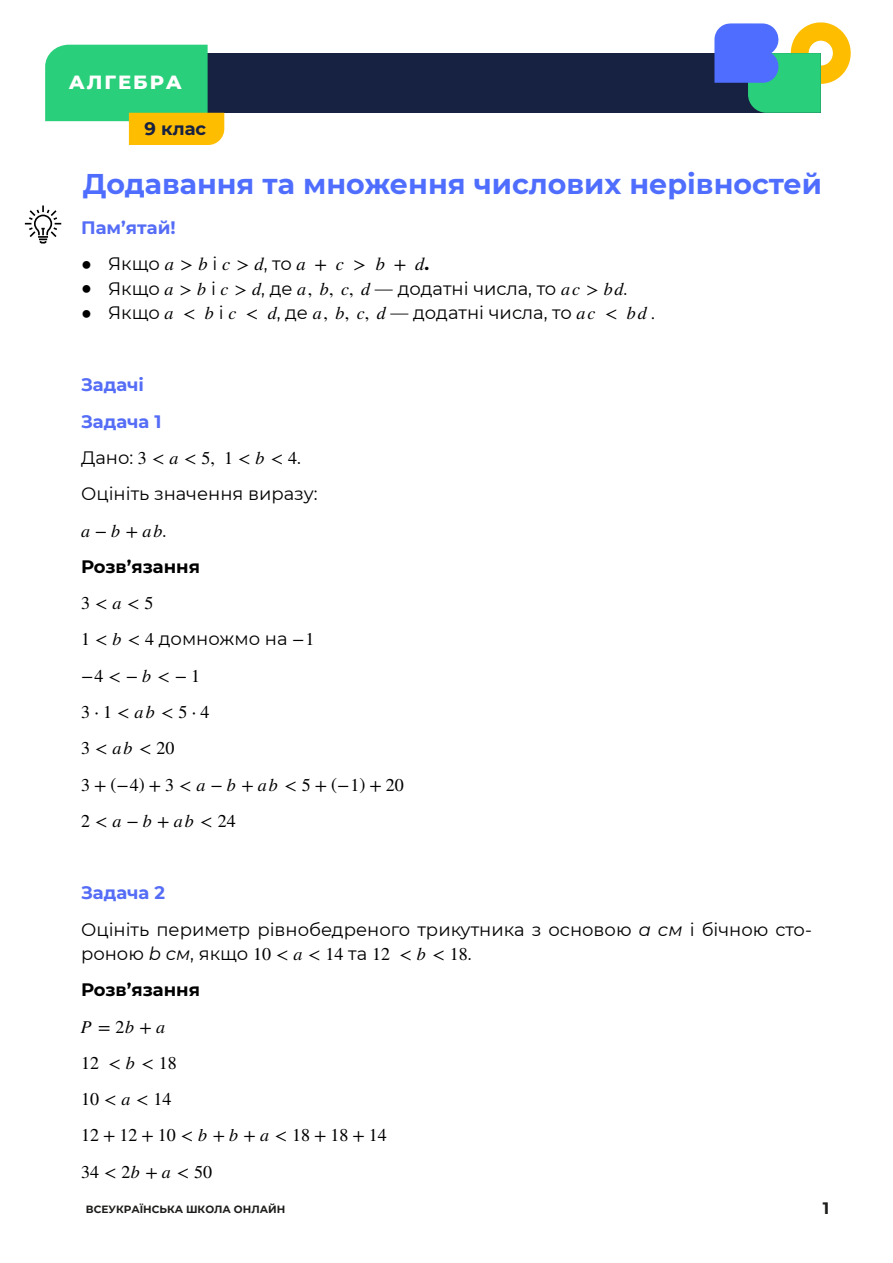
<style>
.page{position:relative;width:893px;height:1263px;background:#fff}
.page>*{position:absolute;margin:0;border:0;box-sizing:border-box;transform-origin:0 0}
.t1{font:700 28.5px "Montserrat";color:#4f6eff}
.t2{font:800 19.5px "Montserrat";letter-spacing:.1em;color:#fff}
.t3{font:italic 18.45px "STIX General";color:#000}
.t4{font:18px/24.3px "Montserrat";color:#000}
.t5{font:18px/36.3px "STIX General";color:#000}
.t6{font:700 18px/36.3px "Montserrat";color:#556df6}
.t7{font:700 18px "Montserrat";color:#000}
.t8{font:italic 18px "STIX General";color:#000}
.t9{font:700 18px "Montserrat";color:#172242}
.t10{font:700 16.5px "Montserrat";color:#1d1d1b}
.t11{font:700 10.5px "Montserrat";color:#1d1d1b}
.s1{font-family:"Helvetica";font-style:normal;font-size:18px}
.s2{font-family:"Montserrat";font-style:normal;font-size:18px}
.s3{font-style:normal}
.s4{font-family:"Montserrat";font-weight:700;font-style:normal;font-size:18px}
.s5{font-family:"Helvetica"}
.s6{font-family:"STIX General";font-style:italic}
.s7{font-family:"STIX General"}
.s8{font-family:"Montserrat"}
.s9{font-style:italic}
.s10{font-family:"Montserrat";font-style:normal}
.s11{font-weight:700;color:#556df6}
.s12{font-weight:700}
</style>
<div class="page">
<svg style="left:25px;top:206px;width:36px;height:38px"></svg>
<div style="left:81px;top:53px;width:739px;height:60px;background:#172242"></div>
<svg style="left:714px;top:22px;width:136px;height:91px"></svg>
<svg style="left:45px;top:45px;width:179px;height:100px"></svg>
<p class="t2" style="left:69px;top:68px;width:115px">АЛГЕБРА</p>
<p class="t9" style="left:145px;top:116px;width:63px">9 клас</p>
<h1 class="t1" style="left:83px;top:163px;width:740px">Додавання та множення числових нерівностей</h1>
<p class="t6" style="left:81px;top:209px;width:96px">!"#’$%"&amp;!</p>
<p class="t3" style="left:81px;top:251px;width:349px"><span class="s1">!</span> <span class="s2">!"#$</span> a <span class="s3">&gt;</span> b c <span class="s3">&gt;</span> d<span class="s2">, &amp;$</span> a <span class="s3">+</span> c <span class="s3">&gt;</span> b <span class="s3">+</span> d<span class="s4">.</span></p>
<p class="t4" style="left:81px;top:251px;width:547px;text-indent:132px">%<br><span class="s5">!</span> !"#$ <span class="s6">a</span> <span class="s7">&gt;</span> <span class="s6">b c</span> <span class="s7">&gt;</span> <span class="s6">d</span>, '( <span class="s6">a</span><span class="s7">,</span> <span class="s6">b</span><span class="s7">,</span> <span class="s6">c</span><span class="s7">,</span> <span class="s6">d</span> — '$')&amp;*% +,-.), &amp;$ <span class="s6">ac</span> <span class="s7">&gt;</span> <span class="s6">bd</span>.</p>
<p class="t4" style="left:81px;top:275px;width:576px;text-indent:130px">%<br><span class="s5">!</span> !"#$ <span class="s6">a</span> <span class="s7">&lt;</span> <span class="s6">b c</span> <span class="s7">&lt;</span> <span class="s6">d</span>, '( <span class="s6">a</span><span class="s7">,</span> <span class="s6">b</span><span class="s7">,</span> <span class="s6">c</span><span class="s7">,</span> <span class="s6">d</span> — '$')&amp;*% +,-.), &amp;$ <span class="s6">ac</span> <span class="s7">&lt;</span> <span class="s6">bd</span> <span class="s7">.</span></p>
<p class="t4" style="left:219px;top:300px;width:6px">%</p>
<p class="t6" style="left:81px;top:366px;width:82px">'"(")* '"(")" 1</p>
<p class="t5" style="left:81px;top:441px;width:221px"><span class="s8">/)*$:</span>3&lt;<span class="s9">a</span>&lt;5, 1&lt;<span class="s9">b</span>&lt;4<span class="s8">.</span></p>
<p class="t4" style="left:81px;top:481px;width:238px">01%*%&amp;2 3*)+(**4 5,6)37:</p>
<p class="t8" style="left:81px;top:518px;width:87px">a<span class="s3">−</span>b<span class="s3">+</span>ab<span class="s10">.</span></p>
<p class="t7" style="left:81px;top:554px;width:120px">+,-.’$-"//$</p>
<p class="t5" style="left:81px;top:586px;width:74px">3&lt;<span class="s9">a</span>&lt;5</p>
<p class="t4" style="left:81px;top:626px;width:235px"><span class="s7">1 &lt;</span> <span class="s6">b</span> <span class="s7">&lt; 4</span> '$8*$98$ *) <span class="s7">−1</span></p>
<p class="t5" style="left:81px;top:658px;width:324px">−4&lt;−<span class="s9">b</span>&lt;−1<br>3⋅1&lt;<span class="s9">ab</span> &lt;5⋅4<br>3&lt;<span class="s9">ab</span>&lt;20<br>3+(−4)+3&lt;<span class="s9">a</span>−<span class="s9">b</span>+<span class="s9">ab</span> &lt;5+(−1)+20<br>2&lt;<span class="s9">a</span>−<span class="s9">b</span>+<span class="s9">ab</span>&lt;24</p>
<p class="t4" style="left:81px;top:874px;width:732px;line-height:36.3px"><span class="s11">'"(")" 2<br></span>01%*%&amp;2 :(6,8(&amp;6 6%5*$;('6(*$&lt;$ &amp;6,"7&amp;*,") 3 $-*$5$= <span class="s9">a !"</span> % ;%+*$= -&amp;$-</p>
<p class="t4" style="left:81px;top:935px;width:392px;line-height:36.3px">6$*$= <span class="s9">b !"</span>, 4"#$ <span class="s7">10 &lt;</span> <span class="s6">a</span> <span class="s7">&lt; 14</span> &amp;) <span class="s7">12 &lt;</span> <span class="s6">b</span> <span class="s7">&lt; 18</span>. <span class="s12">+,-.’$-"//$</span></p>
<p class="t5" style="left:81px;top:1009px;width:307px"><span class="s9">Р</span> =2<span class="s9">b</span>+<span class="s9">a<br></span>12 &lt;<span class="s9">b</span>&lt;18<br>10&lt;<span class="s9">a</span>&lt;14<br>12+12+10&lt;<span class="s9">b</span>+<span class="s9">b</span>+<span class="s9">a</span>&lt;18+18+14<br>34&lt;2<span class="s9">b</span>+<span class="s9">a</span>&lt;50</p>
<p class="t11" style="left:86px;top:1202px;width:201px">ВСЕУКРАЇНСЬКА ШКОЛА ОНЛАЙН</p>
<p class="t10" style="left:823px;top:1197px;width:8px">1</p>
</div>
